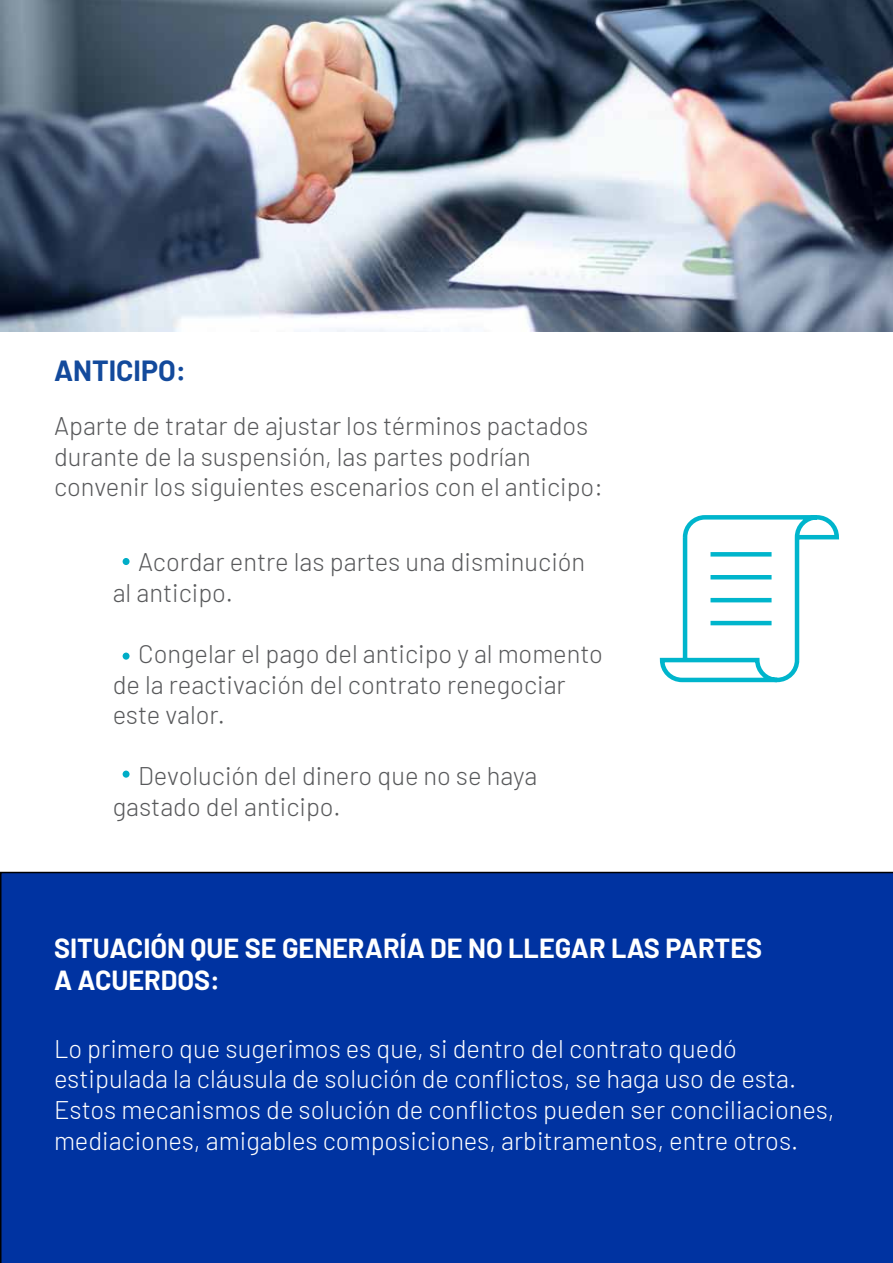
<style>
.page{position:relative;width:893px;height:1263px;background:#fff}
.page>*{position:absolute;margin:0;border:0;box-sizing:border-box;transform-origin:0 0}
.t1{font:700 28.5px "Barlow";color:#134a9c}
.t2{font:700 27px/32.4px "Barlow";color:#fff}
.t3{font:300 25.5px/30.6px "Barlow";color:#58595b}
.t4{font:300 25.5px/30.6px "Barlow";color:#fff}
</style>
<div class="page">
<div style="left:123px;top:558px;width:7px;height:7px;background:#00adc7;border-radius:50%"></div>
<div style="left:123px;top:653px;width:7px;height:7px;background:#00adc7;border-radius:50%"></div>
<div style="left:123px;top:770px;width:7px;height:8px;background:#00adc7;border-radius:50%"></div>
<div style="left:0;top:872px;width:893px;height:391px;background:#0033a1"></div>
<img style="left:0;top:0;width:893px;height:332px">
<svg style="left:659px;top:515px;width:180px;height:168px"></svg>
<p class="t1" style="left:54px;top:350px;width:134px">ANTICIPO:</p>
<p class="t3" style="left:54px;top:409px;width:550px">Aparte de tratar de ajustar los términos pactados durante de la suspensión, las partes podrían convenir los siguientes escenarios con el anticipo:</p>
<p class="t3" style="left:113px;top:545px;width:474px;text-indent:26px">Acordar entre las partes una disminución al anticipo.</p>
<p class="t3" style="left:113px;top:637px;width:492px;text-indent:26px">Congelar el pago del anticipo y al momento de la reactivación del contrato renegociar este valor.</p>
<p class="t3" style="left:113px;top:759px;width:426px;text-indent:26px">Devolución del dinero que no se haya gastado del anticipo.</p>
<p class="t2" style="left:54px;top:929px;width:710px">SITUACIÓN QUE SE GENERARÍA DE NO LLEGAR LAS PARTES<br>A ACUERDOS:</p>
<p class="t4" style="left:54px;top:1031px;width:782px">Lo primero que sugerimos es que, si dentro del contrato quedó estipulada la cláusula de solución de conflictos, se haga uso de esta.<br>Estos mecanismos de solución de conflictos pueden ser conciliaciones, mediaciones, amigables composiciones, arbitramentos, entre otros.</p>
</div>
